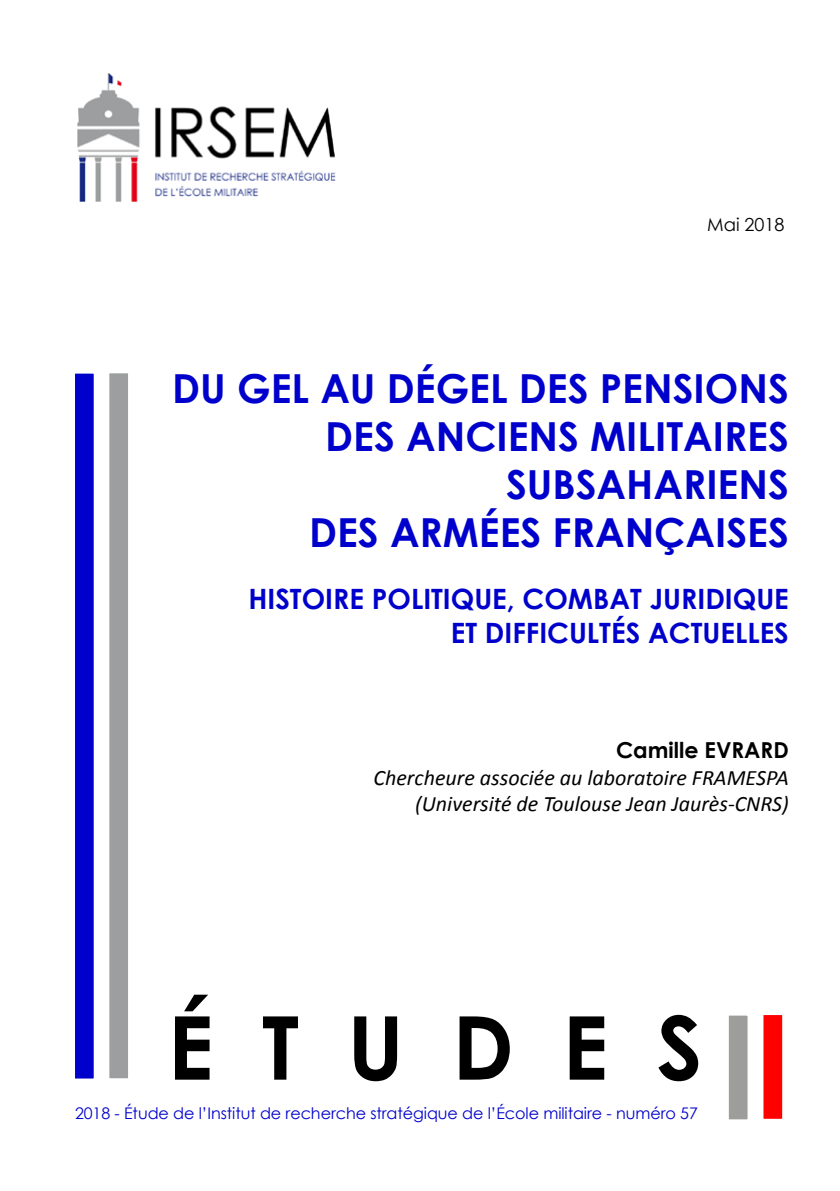
<style>
.page{position:relative;width:840px;height:1191px;background:#fff}
.page>*{position:absolute;margin:0;border:0;box-sizing:border-box;transform-origin:0 0}
.t1{font:700 88px "Century Gothic";letter-spacing:.55em;color:#000}
.t2{font:700 40px/48px "Century Gothic";color:#00c;text-align:right}
.t3{font:700 28px/33.6px "Century Gothic";color:#00c;text-align:right}
.t4{font:italic 22px/26.4px "Calibri";color:#000;text-align:right}
.t5{font:700 22px "Century Gothic";color:#000}
.t6{font:18px "Century Gothic";color:#000}
.t7{font:16px "Century Gothic";letter-spacing:-.005em;color:#00c}
</style>
<div class="page">
<img style="left:77px;top:73px;width:259px;height:129px">
<div style="left:73px;top:371px;width:23px;height:709px;background:#00c;border:2px solid #fff"></div>
<div style="left:107px;top:371px;width:23px;height:709px;background:#9c9e9f;border:2px solid #fff"></div>
<div style="left:726px;top:1013px;width:23px;height:108px;background:#9d9d9c;border:2px solid #fff"></div>
<div style="left:761px;top:1013px;width:22px;height:107px;background:#f00;border:2px solid #fff"></div>
<p class="t6" style="left:706px;top:211px;width:79px">Mai 2018</p>
<h2 class="t2" style="left:172px;top:363px;width:618px">DU GEL AU DÉGEL DES PENSIONS<br>DES ANCIENS MILITAIRES<br>SUBSAHARIENS<br>DES ARMÉES FRANÇAISES</h2>
<p class="t3" style="left:248px;top:581px;width:541px">HISTOIRE POLITIQUE, COMBAT JURIDIQUE<br>ET DIFFICULTÉS ACTUELLES</p>
<p class="t5" style="left:615px;top:733px;width:174px">Camille EVRARD</p>
<p class="t4" style="left:373px;top:763px;width:416px">Chercheure associée au laboratoire FRAMESPA (Université de Toulouse Jean Jaurès-CNRS)</p>
<h1 class="t1" style="left:168px;top:981px;width:536px">ÉTUDES</h1>
<p class="t7" style="left:75px;top:1102px;width:624px">2018 - Étude de l’Institut de recherche stratégique de l’École militaire - numéro 57</p>
</div>
